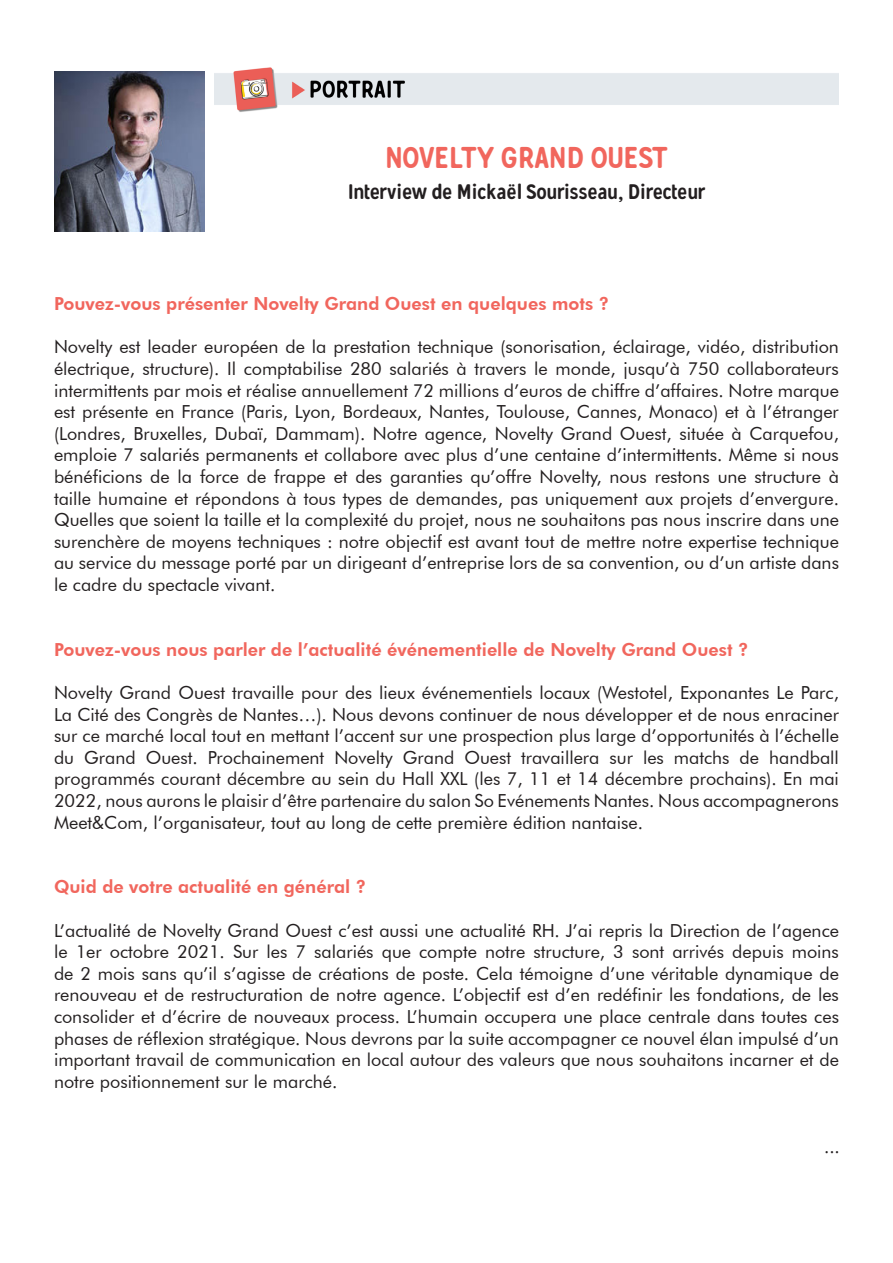
<style>
.page{position:relative;width:893px;height:1263px;background:#fff}
.page>*{position:absolute;margin:0;border:0;box-sizing:border-box;transform-origin:0 0}
.t1{font:30px "Gunnar";letter-spacing:-.005em;color:#f1665d}
.t2{font:21px "Gunnar";letter-spacing:-.005em;color:#231f20}
.t3{font:18px/21.6px "Futura BT";color:#231f20;text-align:justify}
.t4{font:800 18px "Futura BT";color:#f1665d}
</style>
<div class="page">
<img style="left:54px;top:72px;width:150px;height:159px">
<img style="left:214px;top:67px;width:625px;height:45px">
<p class="t1" style="left:386px;top:138px;width:284px">NOVELTY GRAND OUEST</p>
<p class="t2" style="left:348px;top:179px;width:359px">Interview de Mickaël Sourisseau, Directeur</p>
<p class="t4" style="left:54px;top:293px;width:557px">Pouvez-vous présenter Novelty Grand Ouest en quelques mots ?</p>
<p class="t3" style="left:54px;top:336px;width:786px">Novelty est leader européen de la prestation technique (sonorisation, éclairage, vidéo, distribution électrique, structure). Il comptabilise 280 salariés à travers le monde, jusqu’à 750 collaborateurs intermittents par mois et réalise annuellement 72 millions d’euros de chiffre d’affaires. Notre marque est présente en France (Paris, Lyon, Bordeaux, Nantes, Toulouse, Cannes, Monaco) et à l’étranger (Londres, Bruxelles, Dubaï, Dammam). Notre agence, Novelty Grand Ouest, située à Carquefou, emploie 7 salariés permanents et collabore avec plus d’une centaine d’intermittents. Même si nous bénéficions de la force de frappe et des garanties qu’offre Novelty, nous restons une structure à taille humaine et répondons à tous types de demandes, pas uniquement aux projets d’envergure.<br>Quelles que soient la taille et la complexité du projet, nous ne souhaitons pas nous inscrire dans une surenchère de moyens techniques : notre objectif est avant tout de mettre notre expertise technique au service du message porté par un dirigeant d’entreprise lors de sa convention, ou d’un artiste dans le cadre du spectacle vivant.</p>
<p class="t4" style="left:54px;top:638px;width:696px">Pouvez-vous nous parler de l’actualité événementielle de Novelty Grand Ouest ?</p>
<p class="t3" style="left:54px;top:682px;width:786px">Novelty Grand Ouest travaille pour des lieux événementiels locaux (Westotel, Exponantes Le Parc, La Cité des Congrès de Nantes…). Nous devons continuer de nous développer et de nous enraciner sur ce marché local tout en mettant l’accent sur une prospection plus large d’opportunités à l’échelle du Grand Ouest. Prochainement Novelty Grand Ouest travaillera sur les matchs de handball programmés courant décembre au sein du Hall XXL (les 7, 11 et 14 décembre prochains). En mai 2022, nous aurons le plaisir d’être partenaire du salon So Evénements Nantes. Nous accompagnerons Meet&amp;Com, l’organisateur, tout au long de cette première édition nantaise.</p>
<p class="t4" style="left:54px;top:876px;width:314px">Quid de votre actualité en général ?</p>
<p class="t3" style="left:54px;top:919px;width:786px">L’actualité de Novelty Grand Ouest c’est aussi une actualité RH. J’ai repris la Direction de l’agence le 1er octobre 2021. Sur les 7 salariés que compte notre structure, 3 sont arrivés depuis moins de 2 mois sans qu’il s’agisse de créations de poste. Cela témoigne d’une véritable dynamique de renouveau et de restructuration de notre agence. L’objectif est d’en redéfinir les fondations, de les consolider et d’écrire de nouveaux process. L’humain occupera une place centrale dans toutes ces phases de réflexion stratégique. Nous devrons par la suite accompagner ce nouvel élan impulsé d’un important travail de communication en local autour des valeurs que nous souhaitons incarner et de notre positionnement sur le marché.</p>
<p class="t3" style="left:824px;top:1135px;width:17px">...</p>
</div>
